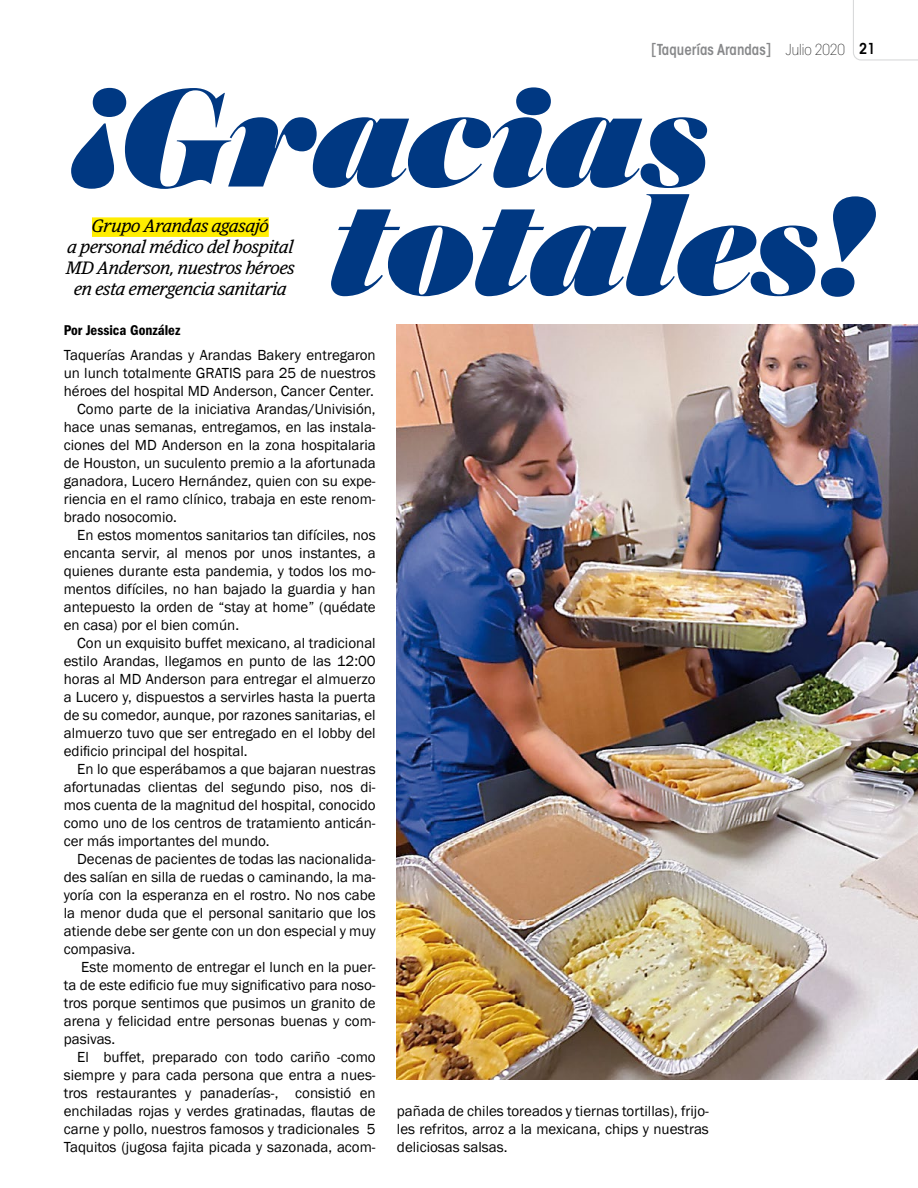
<style>
.page{position:relative;width:918px;height:1188px;background:#fff}
.page>*{position:absolute;margin:0;border:0;box-sizing:border-box;transform-origin:0 0}
.t1{font:italic 900 147px/108.1px "Austin";letter-spacing:-.005em;color:#003882}
.t2{font:italic 18px/21px "Guardian Egyp";color:#000;text-align:center}
.t3{font:15px/18px "Franklin Gothic";color:#000;text-align:justify}
.t4{font:600 condensed 15px "ITC Avant Garde Std";color:#87888a}
.t5{font:14.7px "ITC Franklin Gothic Std Dm Cd";color:#000}
.s1{font-weight:200;color:#000}
.s2{color:#000}
</style>
<div class="page">
<svg style="left:853px;top:0;width:65px;height:61px"></svg>
<div style="left:92px;top:217px;width:177px;height:20px;background:#ffed00"></div>
<img style="left:397px;top:324px;width:521px;height:756px">
<p class="t4" style="left:651px;top:41px;width:226px">[Taquerías Arandas] <span class="s1">Julio 2020</span> <span class="s2">21</span></p>
<h1 class="t1" style="left:329px;top:77px;width:542px;text-indent:-261px">¡Gracias totales!</h1>
<p class="t2" style="left:66px;top:215px;width:230px">Grupo Arandas agasajó<br>a personal médico del hospital<br>MD Anderson, nuestros héroes en esta emergencia sanitaria</p>
<p class="t5" style="left:64px;top:321px;width:118px">Por Jessica González</p>
<p class="t3" style="left:64px;top:346px;width:313px">Taquerías Arandas y Arandas Bakery entregaron</p>
<p class="t3" style="left:64px;top:364px;width:313px">un lunch totalmente GRATIS para 25 de nuestros</p>
<p class="t3" style="left:64px;top:382px;width:312px">héroes del hospital MD Anderson, Cancer Center.</p>
<p class="t3" style="left:77px;top:400px;width:300px">Como parte de la iniciativa Arandas/Univisión,</p>
<p class="t3" style="left:64px;top:418px;width:313px">hace unas semanas, entregamos, en las instala-</p>
<p class="t3" style="left:64px;top:436px;width:313px">ciones del MD Anderson en la zona hospitalaria</p>
<p class="t3" style="left:64px;top:454px;width:313px">de Houston, un suculento premio a la afortunada</p>
<p class="t3" style="left:64px;top:472px;width:313px">ganadora, Lucero Hernández, quien con su expe-</p>
<p class="t3" style="left:64px;top:490px;width:313px">riencia en el ramo clínico, trabaja en este renom-</p>
<p class="t3" style="left:64px;top:508px;width:115px">brado nosocomio.</p>
<p class="t3" style="left:77px;top:526px;width:300px">En estos momentos sanitarios tan difíciles, nos</p>
<p class="t3" style="left:64px;top:544px;width:313px">encanta servir, al menos por unos instantes, a</p>
<p class="t3" style="left:64px;top:562px;width:313px">quienes durante esta pandemia, y todos los mo-</p>
<p class="t3" style="left:64px;top:580px;width:313px">mentos difíciles, no han bajado la guardia y han</p>
<p class="t3" style="left:64px;top:598px;width:313px">antepuesto la orden de “stay at home” (quédate</p>
<p class="t3" style="left:64px;top:616px;width:177px">en casa) por el bien común.</p>
<p class="t3" style="left:77px;top:634px;width:300px">Con un exquisito buffet mexicano, al tradicional</p>
<p class="t3" style="left:64px;top:652px;width:313px">estilo Arandas, llegamos en punto de las 12:00</p>
<p class="t3" style="left:64px;top:670px;width:313px">horas al MD Anderson para entregar el almuerzo</p>
<p class="t3" style="left:64px;top:688px;width:313px">a Lucero y, dispuestos a servirles hasta la puerta</p>
<p class="t3" style="left:64px;top:706px;width:313px">de su comedor, aunque, por razones sanitarias, el</p>
<p class="t3" style="left:64px;top:724px;width:313px">almuerzo tuvo que ser entregado en el lobby del</p>
<p class="t3" style="left:64px;top:742px;width:185px">edificio principal del hospital.</p>
<p class="t3" style="left:77px;top:760px;width:300px">En lo que esperábamos a que bajaran nuestras</p>
<p class="t3" style="left:64px;top:778px;width:313px">afortunadas clientas del segundo piso, nos di-</p>
<p class="t3" style="left:64px;top:796px;width:313px">mos cuenta de la magnitud del hospital, conocido</p>
<p class="t3" style="left:64px;top:814px;width:313px">como uno de los centros de tratamiento anticán-</p>
<p class="t3" style="left:64px;top:832px;width:207px">cer más importantes del mundo.</p>
<p class="t3" style="left:77px;top:850px;width:300px">Decenas de pacientes de todas las nacionalida-</p>
<p class="t3" style="left:64px;top:868px;width:313px">des salían en silla de ruedas o caminando, la ma-</p>
<p class="t3" style="left:64px;top:886px;width:313px">yoría con la esperanza en el rostro. No nos cabe</p>
<p class="t3" style="left:64px;top:904px;width:313px">la menor duda que el personal sanitario que los</p>
<p class="t3" style="left:64px;top:922px;width:313px">atiende debe ser gente con un don especial y muy</p>
<p class="t3" style="left:64px;top:940px;width:73px">compasiva.</p>
<p class="t3" style="left:81px;top:958px;width:296px">Este momento de entregar el lunch en la puer-</p>
<p class="t3" style="left:64px;top:976px;width:313px">ta de este edificio fue muy significativo para noso-</p>
<p class="t3" style="left:64px;top:994px;width:313px">tros porque sentimos que pusimos un granito de</p>
<p class="t3" style="left:64px;top:1012px;width:313px">arena y felicidad entre personas buenas y com-</p>
<p class="t3" style="left:64px;top:1030px;width:53px">pasivas.</p>
<p class="t3" style="left:77px;top:1048px;width:300px">El buffet, preparado con todo cariño -como</p>
<p class="t3" style="left:64px;top:1066px;width:313px">siempre y para cada persona que entra a nues-</p>
<p class="t3" style="left:64px;top:1084px;width:313px">tros restaurantes y panaderías-, consistió en</p>
<p class="t3" style="left:64px;top:1102px;width:313px">enchiladas rojas y verdes gratinadas, flautas de</p>
<p class="t3" style="left:64px;top:1120px;width:313px">carne y pollo, nuestros famosos y tradicionales 5</p>
<p class="t3" style="left:64px;top:1138px;width:313px">Taquitos (jugosa fajita picada y sazonada, acom-</p>
<p class="t3" style="left:397px;top:1102px;width:313px">pañada de chiles toreados y tiernas tortillas), frijo&shy;les refritos, arroz a la mexicana, chips y nuestras deliciosas salsas.</p>
</div>
